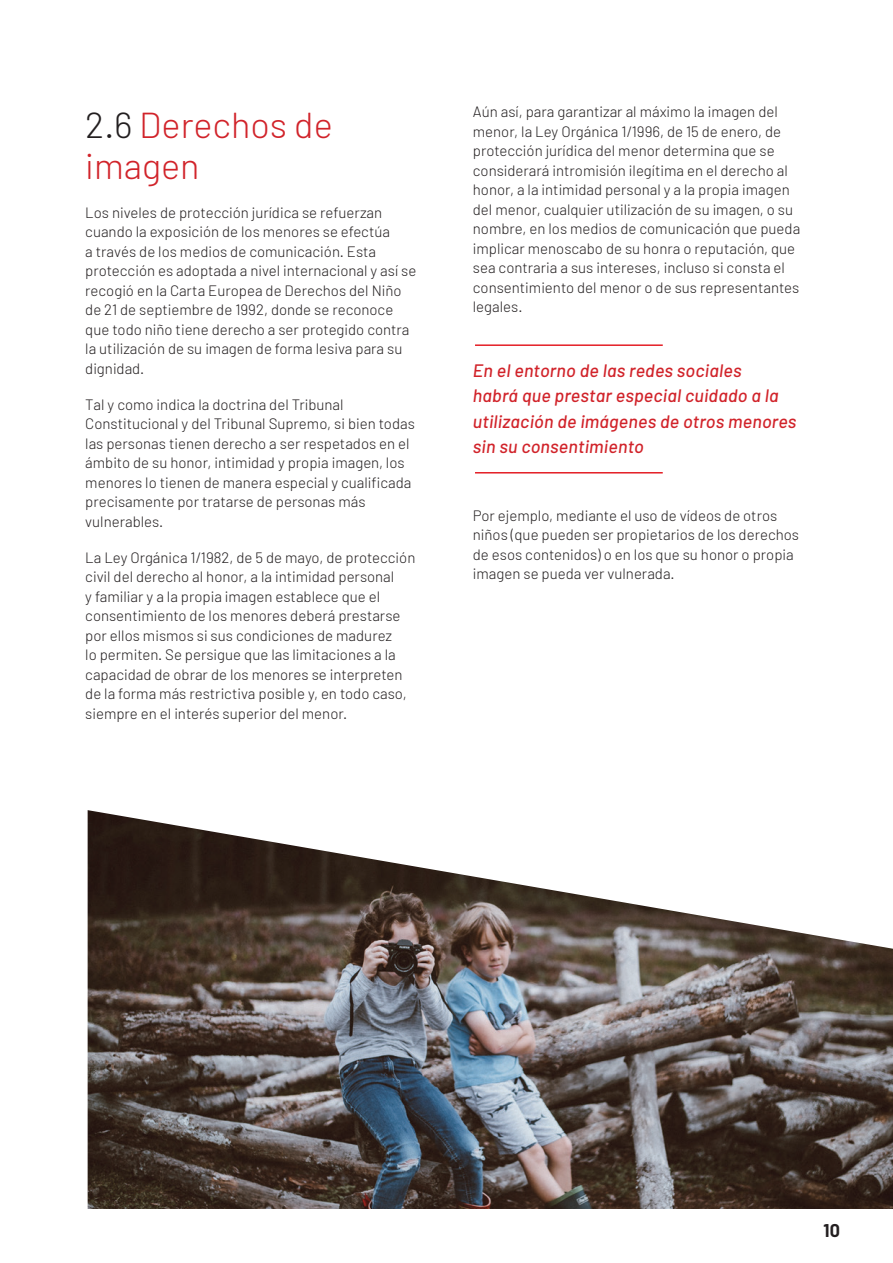
<style>
.page{position:relative;width:893px;height:1263px;background:#fff}
.page>*{position:absolute;margin:0;border:0;box-sizing:border-box;transform-origin:0 0}
.t1{font:300 36px/40.5px "Barlow";color:#d1232a}
.t2{font:italic 500 18px/25.5px "Barlow";letter-spacing:.01em;color:#d1232a}
.t3{font:700 18px "Barlow";color:#231f20}
.t4{font:300 15px/19.5px "Barlow";color:#231f20}
.s1{color:#231f20}
</style>
<div class="page">
<img style="left:88px;top:810px;width:805px;height:399px">
<hr style="left:475px;top:344px;width:188px;height:2px;background:#e41e25">
<hr style="left:475px;top:472px;width:188px;height:1px;background:#e41e25">
<h1 class="t1" style="left:85px;top:104px;width:249px"><span class="s1">2.6</span> Derechos de imagen</h1>
<p class="t4" style="left:85px;top:202px;width:333px">Los niveles de protección jurídica se refuerzan cuando la exposición de los menores se efectúa<br>a través de los medios de comunicación. Esta protección es adoptada a nivel internacional y así se recogió en la Carta Europea de Derechos del Niño de 21 de septiembre de 1992, donde se reconoce que todo niño tiene derecho a ser protegido contra la utilización de su imagen de forma lesiva para su dignidad.</p>
<p class="t4" style="left:85px;top:394px;width:331px">Tal y como indica la doctrina del Tribunal Constitucional y del Tribunal Supremo, si bien todas las personas tienen derecho a ser respetados en el ámbito de su honor, intimidad y propia imagen, los menores lo tienen de manera especial y cualificada precisamente por tratarse de personas más vulnerables.</p>
<p class="t4" style="left:85px;top:547px;width:332px">La Ley Orgánica 1/1982, de 5 de mayo, de protección civil del derecho al honor, a la intimidad personal<br>y familiar y a la propia imagen establece que el consentimiento de los menores deberá prestarse por ellos mismos si sus condiciones de madurez<br>lo permiten. Se persigue que las limitaciones a la capacidad de obrar de los menores se interpreten de la forma más restrictiva posible y, en todo caso, siempre en el interés superior del menor.</p>
<p class="t4" style="left:473px;top:102px;width:329px">Aún así, para garantizar al máximo la imagen del menor, la Ley Orgánica 1/1996, de 15 de enero, de protección jurídica del menor determina que se considerará intromisión ilegítima en el derecho al honor, a la intimidad personal y a la propia imagen del menor, cualquier utilización de su imagen, o su nombre, en los medios de comunicación que pueda implicar menoscabo de su honra o reputación, que sea contraria a sus intereses, incluso si consta el consentimiento del menor o de sus representantes legales.</p>
<p class="t2" style="left:473px;top:357px;width:325px">En el entorno de las redes sociales<br>habrá que prestar especial cuidado a la utilización de imágenes de otros menores sin su consentimiento</p>
<p class="t4" style="left:473px;top:505px;width:328px">Por ejemplo, mediante el uso de vídeos de otros niños (que pueden ser propietarios de los derechos de esos contenidos) o en los que su honor o propia imagen se pueda ver vulnerada.</p>
<p class="t3" style="left:824px;top:1219px;width:18px">10</p>
</div>
